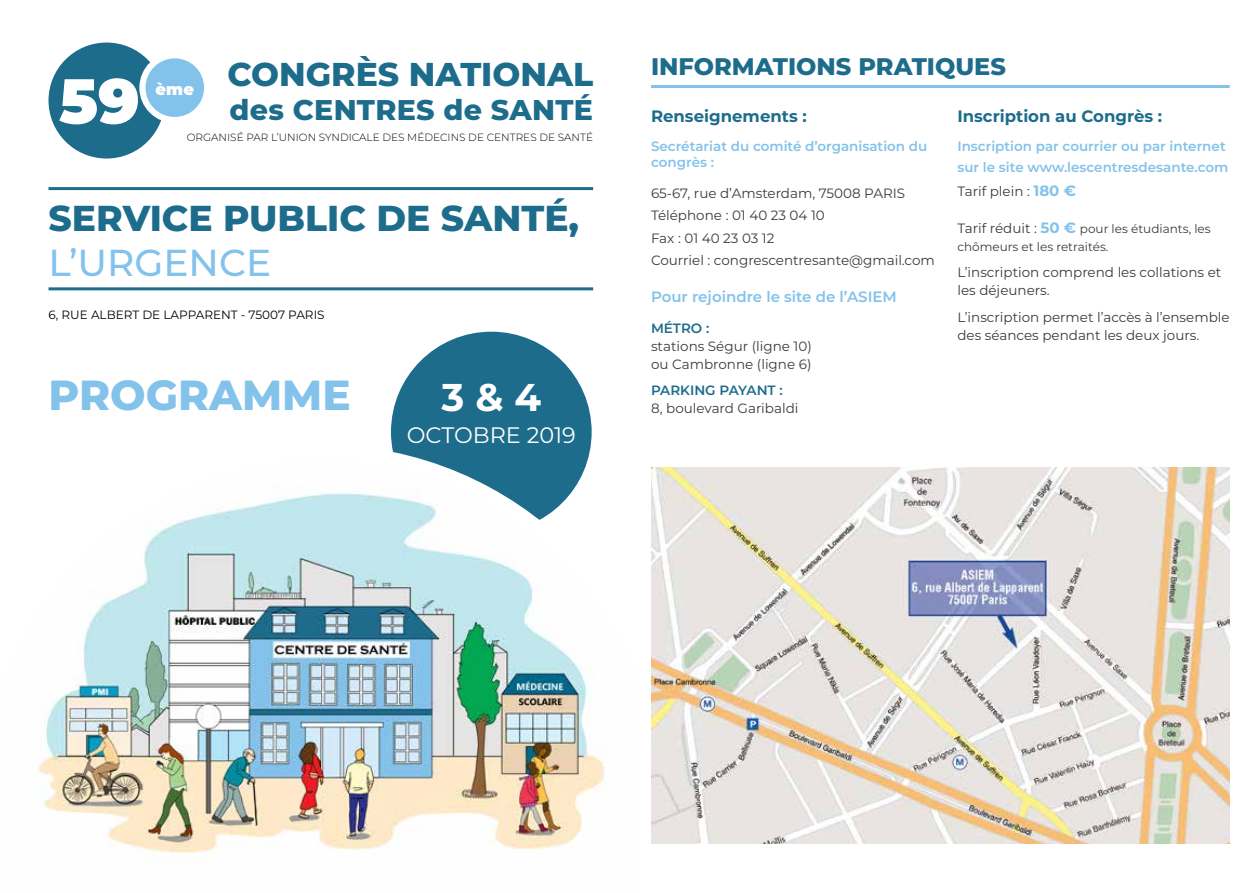
<style>
.page{position:relative;width:1251px;height:893px;background:#fff}
.page>*{position:absolute;margin:0;border:0;box-sizing:border-box;transform-origin:0 0}
.t1{font:900 63.15px "Montserrat Alternates";color:#fff}
.t2{font:800 42px "Montserrat";color:#83c2eb}
.t3{font:700 38.7px "Montserrat";color:#fff}
.t4{font:500 37.5px "Montserrat";color:#83c2eb}
.t5{font:800 36px "Montserrat";color:#1d6c8c}
.t6{font:800 33px "Montserrat";color:#1d6c8c}
.t7{font:800 28.5px "Montserrat";letter-spacing:.01em;color:#1d6c8c}
.t8{font:800 24px "Montserrat";color:#1d6c8c}
.t9{font:22.35px "Montserrat";color:#fff}
.t10{font:700 16.5px "Montserrat";color:#1d6c8c}
.t11{font:900 16.35px "Montserrat";color:#fff}
.t12{font:600 15px "Montserrat";color:#83c2eb}
.t13{font:13.5px/22.2px "Montserrat";color:#3b3b3c}
.t14{font:600 13.5px/16.2px "Montserrat";color:#83c2eb}
.t15{font:600 13.5px "Montserrat";color:#1d6c8c}
.t16{font:12px/18px "Montserrat";color:#3b3b3c}
.t17{font:12px "Montserrat";color:#000}
.t18{font:300 10.5px "Montserrat";color:#000}
.s1{font-size:37.5px}
.s2{font-weight:700;font-size:15px;color:#83c2eb}
.s3{font-size:13.5px}
</style>
<div class="page">
<div style="left:391px;top:332px;width:200px;height:200px;background:#1d6c8c;border-radius:50%"></div>
<img style="left:38px;top:445px;width:637px;height:420px">
<div style="left:48px;top:43px;width:116px;height:116px;background:#1d6c8c;border-radius:50%"></div>
<div style="left:142px;top:55px;width:65px;height:65px;background:#83c2eb;border-radius:50%"></div>
<div style="left:139px;top:52px;width:71px;height:71px;border:6px solid #fff;border-radius:50%"></div>
<hr style="left:48px;top:187px;width:545px;height:3px;background:#1d6c8c">
<hr style="left:48px;top:287px;width:545px;height:3px;background:#1d6c8c">
<img style="left:651px;top:468px;width:578px;height:375px">
<hr style="left:651px;top:85px;width:578px;height:3px;background:#83c2eb">
<h1 class="t1" style="left:59px;top:54px;width:82px">59</h1>
<p class="t11" style="left:155px;top:77px;width:40px">ème</p>
<h3 class="t6" style="left:227px;top:50px;width:367px">CONGRÈS NATIONAL</h3>
<h3 class="t7" style="left:229px;top:89px;width:365px">des CENTRES de SANTÉ</h3>
<p class="t18" style="left:187px;top:130px;width:408px">ORGANISÉ PAR L’UNION SYNDICALE DES MÉDECINS DE CENTRES DE SANTÉ</p>
<h3 class="t5" style="left:48px;top:191px;width:532px">SERVICE PUBLIC DE SANTÉ<span class="s1">,</span></h3>
<h3 class="t4" style="left:48px;top:236px;width:224px">L’URGENCE</h3>
<p class="t17" style="left:48px;top:307px;width:277px">6, RUE ALBERT DE LAPPARENT - 75007 PARIS</p>
<h2 class="t2" style="left:48px;top:364px;width:303px">PROGRAMME</h2>
<h3 class="t3" style="left:441px;top:369px;width:101px">3 &amp; 4</h3>
<h3 class="t9" style="left:406px;top:420px;width:171px">OCTOBRE 2019</h3>
<h3 class="t8" style="left:651px;top:49px;width:356px">INFORMATIONS PRATIQUES</h3>
<p class="t10" style="left:651px;top:105px;width:157px">Renseignements :</p>
<p class="t14" style="left:651px;top:138px;width:278px">Secrétariat du comité d’organisation du congrès :</p>
<p class="t13" style="left:651px;top:182px;width:285px">65-67, rue d’Amsterdam, 75008 PARIS<br>Téléphone : 01 40 23 04 10<br>Fax : 01 40 23 03 12<br>Courriel : congrescentresante@gmail.com</p>
<p class="t10" style="left:957px;top:105px;width:206px">Inscription au Congrès :</p>
<p class="t14" style="left:957px;top:135px;width:272px;line-height:21px">Inscription par courrier ou par internet sur le site www.lescentresdesante.com</p>
<p class="t13" style="left:957px;top:180px;width:120px">Tarif plein : <span class="s2">180 €</span></p>
<p class="t16" style="left:957px;top:219px;width:255px"><span class="s3">Tarif réduit :</span> <span class="s2">50 €</span> pour les étudiants, les chômeurs et les retraités.</p>
<p class="t13" style="left:957px;top:263px;width:265px;line-height:18px">L’inscription comprend les collations et les déjeuners.</p>
<p class="t13" style="left:957px;top:307px;width:274px;line-height:18px">L’inscription permet l’accès à l’ensemble des séances pendant les deux jours.</p>
<p class="t12" style="left:651px;top:286px;width:247px">Pour rejoindre le site de l’ASIEM</p>
<p class="t15" style="left:651px;top:318px;width:60px">MÉTRO :</p>
<p class="t13" style="left:651px;top:336px;width:162px;line-height:18px">stations Ségur (ligne 10) ou Cambronne (ligne 6)</p>
<p class="t15" style="left:651px;top:381px;width:133px">PARKING PAYANT :</p>
<p class="t13" style="left:651px;top:397px;width:149px">8, boulevard Garibaldi</p>
</div>
